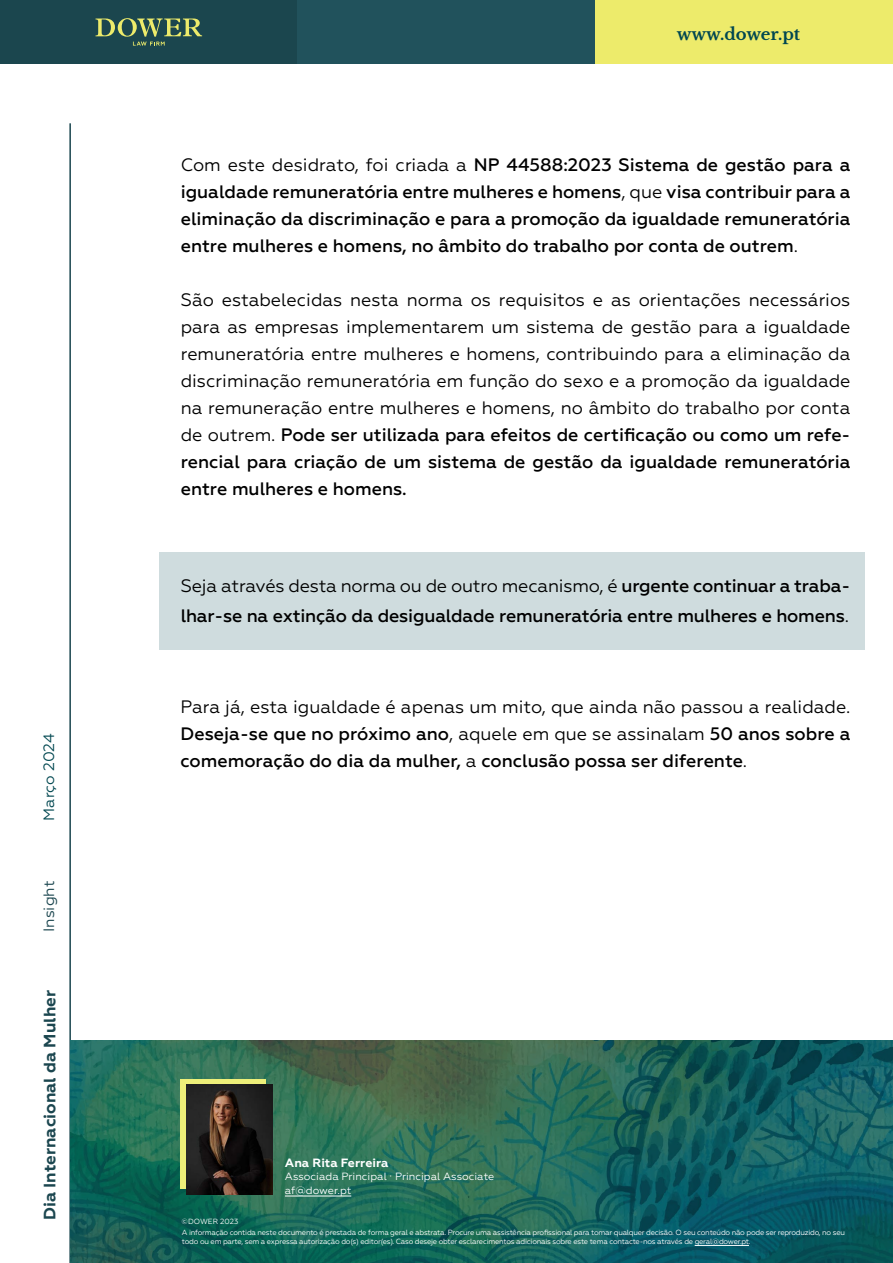
<style>
.page{position:relative;width:893px;height:1263px;background:#fff}
.page>*{position:absolute;margin:0;border:0;box-sizing:border-box;transform-origin:0 0}
.t1{font:18px/27px "Geometria";color:#000;text-align:justify}
.t2{font:500 18px/27px "Geometria";letter-spacing:-.01em;color:#000;text-align:justify}
.t3{font:700 16.5px "Geometria";color:#1b464f}
.t4{font:700 16.5px "Libre Baskerville";color:#004750}
.t5{font:15px "Geometria";color:#004750}
.t6{font:15px "Geometria";color:#1b464f}
.t7{font:700 12px "Geometria";color:#fff}
.t8{font:10.5px/13.8px "Geometria";color:#fff}
.t9{font:7.5px/9px "Geometria";letter-spacing:-.03em;color:#fff}
.t10{font:7.5px "Geometria";color:#fff}
.s1{font-weight:400}
.s2{font-weight:500}
</style>
<div class="page">
<div style="left:0;top:0;width:298px;height:64px;background:#1b464e"></div>
<div style="left:298px;top:0;width:297px;height:64px;background:#21525c"></div>
<div style="left:595px;top:0;width:298px;height:64px;background:#edeb6b"></div>
<svg style="left:96px;top:18px;width:106px;height:28px"></svg>
<hr style="left:69px;top:123px;width:2px;height:1140px;background:#1b464f">
<svg style="left:71px;top:1040px;width:822px;height:223px;background:#1f655a"></svg>
<hr style="left:285px;top:1196px;width:66px;height:1px;background:#fff">
<hr style="left:695px;top:1245px;width:54px;height:1px;background:#fff">
<svg style="left:180px;top:1079px;width:86px;height:110px"></svg>
<img style="left:187px;top:1085px;width:85px;height:109px">
<div style="left:159px;top:552px;width:706px;height:97px;background:#cfdcde"></div>
<p class="t5" style="left:40px;top:820px;width:89px;rotate:-90deg">Março 2024</p>
<p class="t6" style="left:40px;top:932px;width:53px;rotate:-90deg">Insight</p>
<p class="t3" style="left:40px;top:1220px;width:232px;rotate:-90deg">Dia Internacional da Mulher</p>
<p class="t4" style="left:677px;top:24px;width:125px">www.dower.pt</p>
<p class="t2" style="left:181px;top:152px;width:671px"><span class="s1">Com este desidrato, foi criada a</span> NP 44588:2023 Sistema de gestão para a igualdade remuneratória entre mulheres e homens<span class="s1">, que</span> visa contribuir para a eliminação da discriminação e para a promoção da igualdade remuneratória entre mulheres e homens, no âmbito do trabalho por conta de outrem<span class="s1">.</span></p>
<p class="t1" style="left:181px;top:287px;width:671px">São estabelecidas nesta norma os requisitos e as orientações necessários para as empresas implementarem um sistema de gestão para a igualdade remuneratória entre mulheres e homens, contribuindo para a eliminação da discriminação remuneratória em função do sexo e a promoção da igualdade na remuneração entre mulheres e homens, no âmbito do trabalho por conta de outrem. <span class="s2">Pode ser utilizada para efeitos de certificação ou como um refe&shy;rencial para criação de um sistema de gestão da igualdade remuneratória entre mulheres e homens.</span></p>
<p class="t2" style="left:181px;top:571px;width:671px;line-height:30px"><span class="s1">Seja através desta norma ou de outro mecanismo, é</span> urgente continuar a traba&shy;lhar-se na extinção da desigualdade remuneratória entre mulheres e homens<span class="s1">.</span></p>
<p class="t1" style="left:180px;top:694px;width:672px">Para já, esta igualdade é apenas um mito, que ainda não passou a realidade.<br><span class="s2">Deseja-se que no próximo ano</span>, aquele em que se assinalam <span class="s2">50 anos sobre a comemoração do dia da mulher,</span> a <span class="s2">conclusão possa ser diferente</span>.</p>
<p class="t7" style="left:285px;top:1155px;width:105px">Ana Rita Ferreira</p>
<p class="t8" style="left:285px;top:1170px;width:211px">Associada Principal · Principal Associate af@dower.pt</p>
<p class="t9" style="left:182px;top:1228px;width:664px">A informação contida neste documento é prestada de forma geral e abstrata. Procure uma assistência profissional para tomar qualquer decisão. O seu conteúdo não pode ser reproduzido, no seu todo ou em parte, sem a expressa autorização do(s) editor(es). Caso deseje obter esclarecimentos adicionais sobre este tema contacte-nos através de geral@dower.pt.</p>
<p class="t10" style="left:182px;top:1217px;width:58px">©DOWER 2023</p>
</div>
